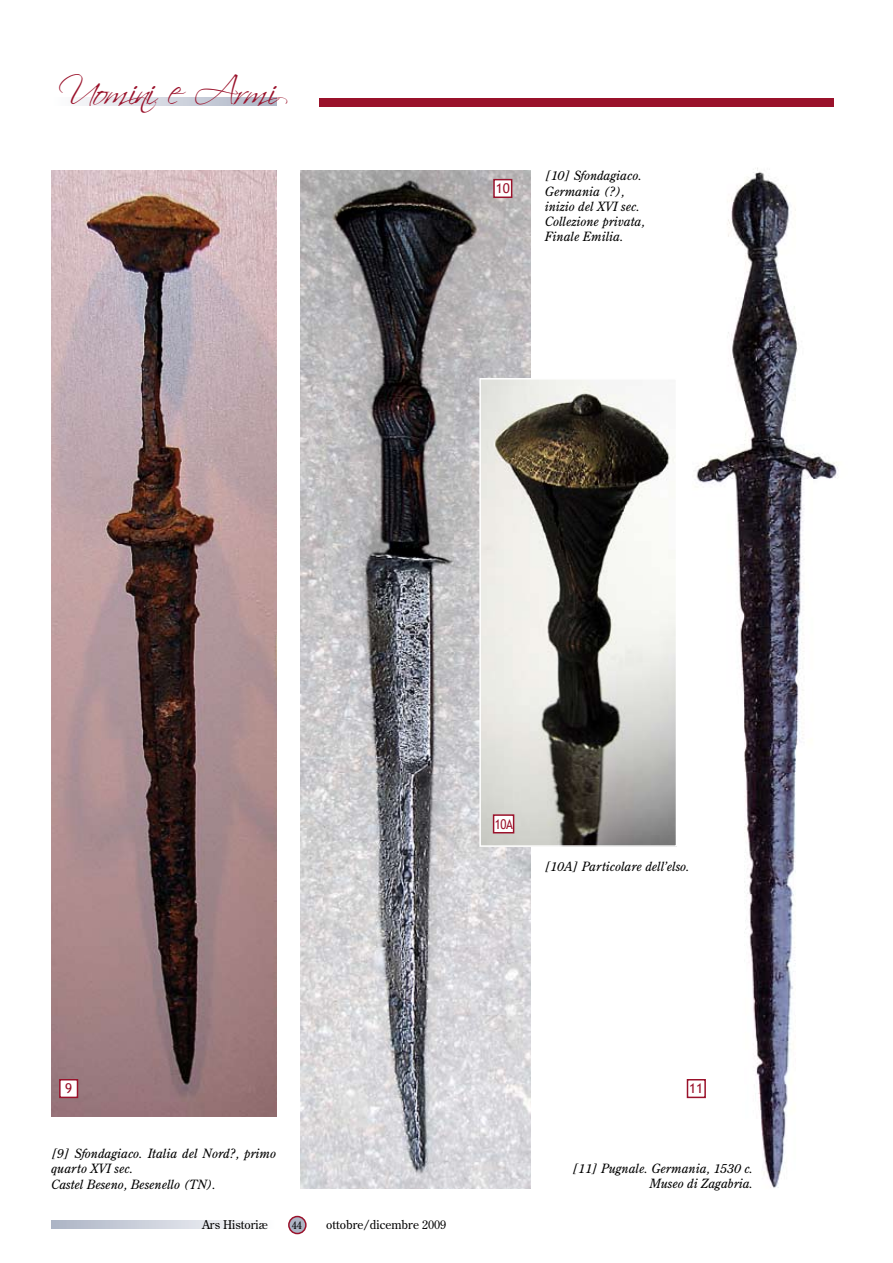
<style>
.page{position:relative;width:893px;height:1263px;background:#fff}
.page>*{position:absolute;margin:0;border:0;box-sizing:border-box;transform-origin:0 0}
.t1{font:39px "Scriptina";letter-spacing:-.08em;color:#9a122b}
.t2{font:13.5px "Trebuchet MS";letter-spacing:-.015em;color:#9a122b}
.t3{font:13.5px "Trebuchet MS";letter-spacing:-.015em;color:#9a122b;scale:.85 1}
.t4{font:italic 12.75px/15.3px "Century Old Style";color:#000}
.t5{font:12px "Century Old Style";color:#000}
.t6{font:10.5px "Century Old Style";color:#000}
</style>
<div class="page">
<div style="left:319px;top:98px;width:514px;height:8px;background:#9a122b"></div>
<div style="left:289px;top:1216px;width:17px;height:17px;background:#acb4c4;border-radius:50%"></div>
<div style="left:288px;top:1216px;width:19px;height:18px;border:2px solid #9a122b;border-radius:50%"></div>
<svg style="left:51px;top:1220px;width:199px;height:9px;background:#cfd4de"></svg>
<svg style="left:78px;top:97px;width:198px;height:9px;background:#d0d4de"></svg>
<img style="left:51px;top:170px;width:225px;height:946px">
<img style="left:300px;top:170px;width:231px;height:1018px">
<img style="left:482px;top:381px;width:192px;height:463px">
<div style="left:479px;top:378px;width:198px;height:469px;border:2px solid #fff"></div>
<img style="left:686px;top:168px;width:152px;height:1020px">
<div style="left:60px;top:1080px;width:17px;height:17px;background:#fff"></div>
<div style="left:59px;top:1079px;width:19px;height:19px;border:2px solid #9a122b"></div>
<div style="left:494px;top:180px;width:18px;height:17px;background:#fff"></div>
<div style="left:493px;top:179px;width:19px;height:19px;border:2px solid #9a122b"></div>
<div style="left:494px;top:815px;width:20px;height:18px;background:#fff"></div>
<div style="left:493px;top:814px;width:21px;height:19px;border:2px solid #9a122b"></div>
<div style="left:687px;top:1080px;width:18px;height:17px;background:#fff"></div>
<div style="left:687px;top:1079px;width:19px;height:19px;border:2px solid #9a122b"></div>
<h1 class="t1" style="left:58px;top:67px;width:231px">Uomini e Armi</h1>
<p class="t2" style="left:496px;top:181px;width:16px">10</p>
<p class="t4" style="left:545px;top:168px;width:101px">[10] Sfondagiaco.<br>Germania (?), inizio del XVI sec.<br>Collezione privata,<br>Finale Emilia.</p>
<p class="t3" style="left:495px;top:816px;width:23px">10A</p>
<p class="t4" style="left:544px;top:859px;width:147px">[10A] Particolare dell’elso.</p>
<p class="t2" style="left:65px;top:1081px;width:9px">9</p>
<p class="t4" style="left:51px;top:1146px;width:227px">[9] Sfondagiaco. Italia del Nord?, primo quarto XVI sec.<br>Castel Beseno, Besenello (TN).</p>
<p class="t5" style="left:202px;top:1217px;width:67px">Ars Historiæ</p>
<p class="t6" style="left:292px;top:1218px;width:12px">44</p>
<p class="t5" style="left:326px;top:1217px;width:122px">ottobre/dicembre 2009</p>
<p class="t2" style="left:689px;top:1081px;width:16px">11</p>
<p class="t4" style="left:572px;top:1160px;width:182px;text-align:right">[11] Pugnale. Germania, 1530 c.<br>Museo di Zagabria.</p>
</div>
